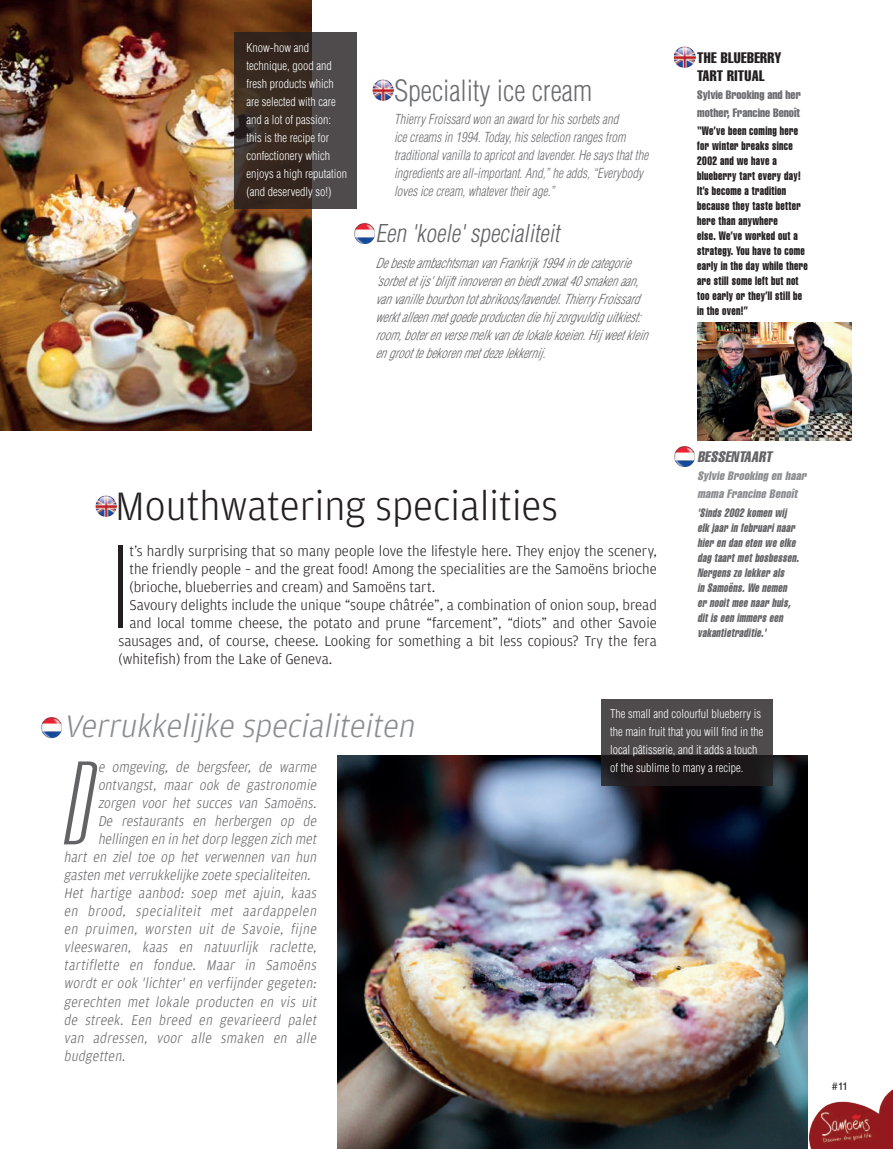
<style>
.page{position:relative;width:893px;height:1149px;background:#fff}
.page>*{position:absolute;margin:0;border:0;box-sizing:border-box;transform-origin:0 0}
.t1{font:100 ultra-condensed 114.75px "Univers LT";color:#231f20}
.t2{font:italic 100 ultra-condensed 114.75px "Univers LT";color:#636366}
.t3{font:300 42px "Amplitude";color:#231f20}
.t4{font:italic 300 33px "Amplitude";color:#8a8c8f}
.t5{font:300 condensed 28.5px "Helvetica LT Std";color:#6c6d70}
.t6{font:italic 300 condensed 24px "Helvetica LT Std";color:#636366}
.t7{font:italic 300 15px "Amplitude";letter-spacing:.03em;color:#636366;scale:.9 1}
.t8{font:300 15px "Amplitude";color:#231f20}
.t9{font:15px/18px "Helvetica LT Std Comp";letter-spacing:.02em;color:#231f20}
.t10{font:italic 15px "Helvetica LT Std Comp";color:#636366}
.t11{font:italic 300 condensed 13.5px/18px "Helvetica LT Std";color:#636366;scale:.94 1}
.t12{font:italic 300 condensed 13.5px/18px "Helvetica LT Std";color:#6c6d70;scale:.94 1}
.t13{font:300 condensed 12px/18px "Helvetica LT Std";color:#fff}
.t14{font:12px/15px "Helvetica LT Std Comp";letter-spacing:.03em;color:#231f20;scale:.85 1}
.t15{font:italic 12px/15px "Helvetica LT Std Comp";color:#636366;scale:.85 1}
.t16{font:12px/18px "Helvetica LT Std Comp";color:#6c6d70}
.t17{font:italic 12px/18px "Helvetica LT Std Comp";color:#8a8c8f}
.t18{font:10.8px "Helvetica LT Std";color:#231f20}
</style>
<div class="page">
<img style="left:810px;top:1089px;width:83px;height:59px">
<img style="left:0;top:0;width:312px;height:430px">
<img style="left:337px;top:755px;width:471px;height:393px">
<img style="left:697px;top:322px;width:154px;height:118px">
<img style="left:674px;top:446px;width:21px;height:21px">
<img style="left:674px;top:46px;width:21px;height:21px">
<img style="left:354px;top:223px;width:21px;height:21px">
<img style="left:372px;top:79px;width:21px;height:22px">
<img style="left:41px;top:717px;width:21px;height:21px">
<img style="left:96px;top:495px;width:21px;height:21px">
<svg style="left:601px;top:699px;width:172px;height:86px;background:#3e393b"></svg>
<svg style="left:234px;top:33px;width:123px;height:176px;background:#403530"></svg>
<p class="t13" style="left:247px;top:38px;width:102px">Know-how and technique, good and fresh products which are selected with care and a lot of passion: this is the recipe for confectionery which enjoys a high reputation (and deservedly so!)</p>
<h3 class="t5" style="left:394px;top:73px;width:199px">Speciality ice cream</h3>
<p class="t12" style="left:394px;top:110px;width:272px">Thierry Froissard won an award for his sorbets and<br>ice creams in 1994. Today, his selection ranges from traditional vanilla to apricot and lavender. He says that the ingredients are all-important. And,” he adds, “Everybody loves ice cream, whatever their age.”</p>
<h3 class="t6" style="left:375px;top:218px;width:191px">Een 'koele'specialiteit</h3>
<p class="t11" style="left:375px;top:254px;width:294px">Debesteambachtsman van Frankrijk 1994 in decategorie 'sorbet et ijs' blijft innoveren en biedt zowat 40 smaken aan, van vanillebourbon tot abrikoos/lavendel.Thierry Froissard werkt alleen met goedeproducten diehij zorgvuldig uitkiest: room,boter en versemelk van delokalekoeien.Hij weet klein en groot tebekoren met dezelekkernij.</p>
<p class="t9" style="left:697px;top:48px;width:86px">THE BLUEBERRY<br>TART RITUAL</p>
<p class="t16" style="left:697px;top:85px;width:105px">Sylvie Brooking and her mother, Francine Benoît</p>
<p class="t14" style="left:697px;top:123px;width:132px">“We’ve been coming here for winter breaks since<br>2002 and we have a blueberry tart every day!<br>It’s become a tradition because they taste better here than anywhere<br>else. We’ve worked out a strategy. You have to come early in the day while there are still some left but not too early or they’ll still be in the oven!”</p>
<h2 class="t3" style="left:115px;top:482px;width:444px">Mouthwatering specialities</h2>
<h1 class="t1" style="left:114px;top:529px;width:14px">I</h1>
<p class="t8" style="left:129px;top:542px;width:529px">t’s hardly surprising that so many people love the lifestyle here. They enjoy the scenery,</p>
<p class="t8" style="left:129px;top:560px;width:529px">the friendly people – and the great food! Among the specialities are the Samoëns brioche</p>
<p class="t8" style="left:129px;top:578px;width:307px">(brioche, blueberries and cream) and Samoëns tart.</p>
<p class="t8" style="left:129px;top:596px;width:529px">Savoury delights include the unique “soupe châtrée”, a combination of onion soup, bread</p>
<p class="t8" style="left:129px;top:614px;width:529px">and local tomme cheese, the potato and prune “farcement”, “diots” and other Savoie</p>
<p class="t8" style="left:118px;top:632px;width:540px">sausages and, of course, cheese. Looking for something a bit less copious? Try the fera</p>
<p class="t8" style="left:118px;top:650px;width:215px">(whitefish) from the Lake of Geneva.</p>
<p class="t10" style="left:697px;top:447px;width:79px">BESSENTAART</p>
<p class="t17" style="left:697px;top:466px;width:113px">Sylvie Brooking en haar mama Francine Benoît</p>
<p class="t15" style="left:697px;top:504px;width:124px">'Sinds 2002 komen wij elk jaar in februarinaar hier en dan eten we elke dag taartmetbosbessen.<br>Nergens zo lekker als<br>in Samoëns.We nemen er nooitmee naar huis, ditis een immers een vakantietraditie.'</p>
<h3 class="t4" style="left:63px;top:707px;width:359px">Verrukkelijke specialiteiten</h3>
<h1 class="t2" style="left:60px;top:745px;width:50px">D</h1>
<p class="t7" style="left:98px;top:758px;width:247px">e omgeving, de bergsfeer, de warme</p>
<p class="t7" style="left:98px;top:776px;width:247px">ontvangst, maar ook de gastronomie</p>
<p class="t7" style="left:98px;top:794px;width:247px">zorgen voor het succes van Samoëns.</p>
<p class="t7" style="left:98px;top:812px;width:247px">De restaurants en herbergen op de</p>
<p class="t7" style="left:98px;top:830px;width:247px">hellingen en in hetdorp leggen zich met</p>
<p class="t7" style="left:64px;top:848px;width:285px">hart en ziel toe op het verwennen van hun</p>
<p class="t7" style="left:64px;top:866px;width:279px">gasten metverrukkelijke zoete specialiteiten.</p>
<p class="t7" style="left:64px;top:884px;width:285px">Het hartige aanbod: soep met ajuin, kaas</p>
<p class="t7" style="left:64px;top:902px;width:285px">en brood, specialiteit met aardappelen</p>
<p class="t7" style="left:64px;top:920px;width:285px">en pruimen, worsten uit de Savoie, fijne</p>
<p class="t7" style="left:64px;top:938px;width:285px">vleeswaren, kaas en natuurlijk raclette,</p>
<p class="t7" style="left:64px;top:956px;width:285px">tartiflette en fondue. Maar in Samoëns</p>
<p class="t7" style="left:64px;top:974px;width:285px">wordt er ook 'lichter' en verfijnder gegeten:</p>
<p class="t7" style="left:64px;top:992px;width:285px">gerechten met lokale producten en vis uit</p>
<p class="t7" style="left:64px;top:1010px;width:285px">de streek. Een breed en gevarieerd palet</p>
<p class="t7" style="left:64px;top:1028px;width:285px">van adressen, voor alle smaken en alle</p>
<p class="t7" style="left:64px;top:1046px;width:73px">budgetten.</p>
<p class="t13" style="left:610px;top:704px;width:155px">The small and colourful blueberry is the main fruit that you will find in the local pâtisserie, and it adds a touch of the sublime to many a recipe.</p>
<p class="t18" style="left:832px;top:1079px;width:18px">#11</p>
</div>
